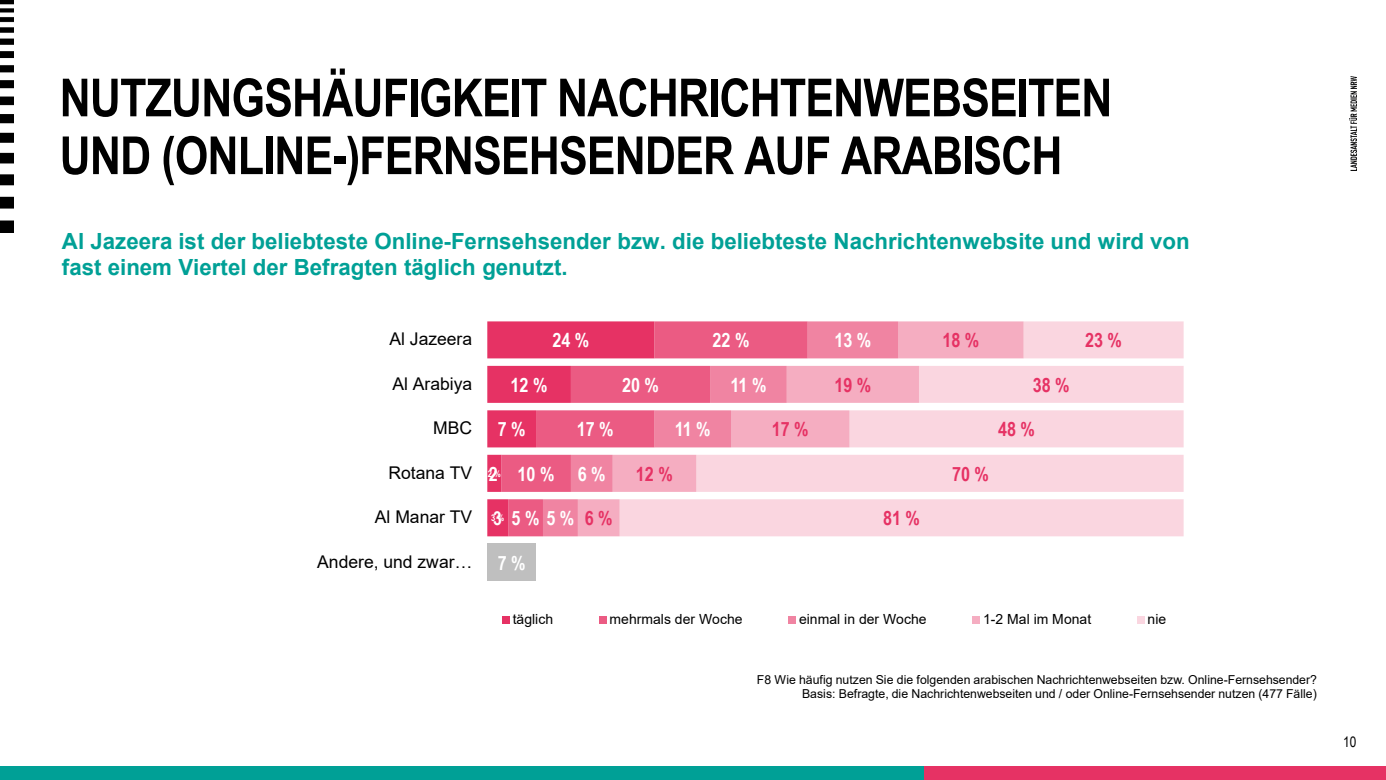
<style>
.page{position:relative;width:1386px;height:780px;background:#fff}
.page>*{position:absolute;margin:0;border:0;box-sizing:border-box;transform-origin:0 0}
.t1{font:700 52.5px/57.8px "Arial Narrow";letter-spacing:-.015em;color:#000}
.t2{font:700 22.22px/26.2px "Arial";color:#00a096}
.t3{font:700 19.78px "Arial Narrow";color:#fff}
.t4{font:700 19.78px "Arial Narrow";color:#e63264}
.t5{font:700 19.25px "Arial Narrow";color:#fff}
.t6{font:17.5px "Arial";color:#000}
.t7{font:14.53px "Arial Narrow";color:#000}
.t8{font:14px "Arial";color:#000}
.t9{font:12.25px/14.7px "Arial";color:#000;text-align:right}
.t10{font:700 9.28px "Arial Narrow";color:#fff}
</style>
<div class="page">
<img style="left:0;top:0;width:14px;height:232px">
<img style="left:1349px;top:76px;width:7px;height:95px">
<div style="left:0;top:766px;width:924px;height:13px;background:#00a096"></div>
<div style="left:924px;top:766px;width:461px;height:13px;background:#e63264"></div>
<div style="left:487px;top:543px;width:49px;height:37px;background:#bfbfbf"></div>
<svg style="left:487px;top:321px;width:14px;height:215px;background:#e9527c"></svg>
<svg style="left:501px;top:321px;width:42px;height:215px;background:#eb5c84"></svg>
<svg style="left:543px;top:321px;width:35px;height:215px;background:#ed6d91"></svg>
<svg style="left:578px;top:321px;width:41px;height:215px;background:#ef819f"></svg>
<svg style="left:619px;top:321px;width:564px;height:215px;background:#f7c3d1"></svg>
<div style="left:502px;top:616px;width:7px;height:7px;background:#e63264"></div>
<div style="left:599px;top:616px;width:7px;height:7px;background:#eb5b83"></div>
<div style="left:788px;top:616px;width:7px;height:7px;background:#f084a2"></div>
<div style="left:972px;top:616px;width:7px;height:7px;background:#f5adc1"></div>
<div style="left:1137px;top:616px;width:7px;height:7px;background:#fad6e0"></div>
<p class="t1" style="left:60px;top:66px;width:1054px">NUTZUNGSHÄUFIGKEIT NACHRICHTENWEBSEITEN<br>UND (ONLINE-)FERNSEHSENDER AUF ARABISCH</p>
<p class="t2" style="left:62px;top:228px;width:1129px">Al Jazeera ist der beliebteste Online-Fernsehsender bzw. die beliebteste Nachrichtenwebsite und wird von fast einem Viertel der Befragten täglich genutzt.</p>
<p class="t6" style="left:389px;top:327px;width:84px">Al Jazeera</p>
<p class="t3" style="left:552px;top:325px;width:38px">24 %</p>
<p class="t3" style="left:712px;top:325px;width:38px">22 %</p>
<p class="t3" style="left:834px;top:325px;width:38px">13 %</p>
<p class="t4" style="left:942px;top:325px;width:38px">18 %</p>
<p class="t4" style="left:1084px;top:325px;width:38px">23 %</p>
<p class="t6" style="left:392px;top:371px;width:81px">Al Arabiya</p>
<p class="t3" style="left:510px;top:369px;width:38px">12 %</p>
<p class="t3" style="left:622px;top:369px;width:38px">20 %</p>
<p class="t3" style="left:730px;top:369px;width:37px">11 %</p>
<p class="t4" style="left:834px;top:369px;width:38px">19 %</p>
<p class="t4" style="left:1032px;top:369px;width:38px">38 %</p>
<p class="t6" style="left:433px;top:416px;width:40px">MBC</p>
<p class="t3" style="left:497px;top:414px;width:29px">7 %</p>
<p class="t3" style="left:576px;top:414px;width:38px">17 %</p>
<p class="t3" style="left:674px;top:414px;width:37px">11 %</p>
<p class="t4" style="left:771px;top:414px;width:38px">17 %</p>
<p class="t4" style="left:997px;top:414px;width:38px">48 %</p>
<p class="t6" style="left:388px;top:460px;width:85px">Rotana TV</p>
<p class="t6" style="left:375px;top:505px;width:99px">Al Manar TV</p>
<p class="t3" style="left:488px;top:458px;width:11px">2</p>
<p class="t5" style="left:493px;top:503px;width:10px">3</p>
<p class="t10" style="left:487px;top:466px;width:15px">2 %</p>
<p class="t10" style="left:491px;top:510px;width:15px">3 %</p>
<p class="t3" style="left:517px;top:458px;width:38px">10 %</p>
<p class="t3" style="left:577px;top:458px;width:29px">6 %</p>
<p class="t3" style="left:511px;top:503px;width:64px">5 % 5 %</p>
<p class="t4" style="left:584px;top:503px;width:29px">6 %</p>
<p class="t4" style="left:636px;top:458px;width:38px">12 %</p>
<p class="t4" style="left:883px;top:503px;width:38px">81 %</p>
<p class="t4" style="left:952px;top:458px;width:38px">70 %</p>
<p class="t6" style="left:317px;top:549px;width:156px">Andere, und zwar…</p>
<p class="t3" style="left:497px;top:547px;width:29px">7 %</p>
<p class="t8" style="left:512px;top:609px;width:42px">täglich</p>
<p class="t8" style="left:609px;top:609px;width:134px">mehrmals der Woche</p>
<p class="t8" style="left:799px;top:609px;width:129px">einmal in der Woche</p>
<p class="t8" style="left:983px;top:609px;width:110px">1-2 Mal im Monat</p>
<p class="t8" style="left:1147px;top:609px;width:20px">nie</p>
<p class="t9" style="left:756px;top:671px;width:561px">F8 Wie häufig nutzen Sie die folgenden arabischen Nachrichtenwebseiten bzw. Online-Fernsehsender?<br>Basis: Befragte, die Nachrichtenwebseiten und / oder Online-Fernsehsender nutzen (477 Fälle)</p>
<p class="t7" style="left:1342px;top:730px;width:15px">10</p>
</div>
